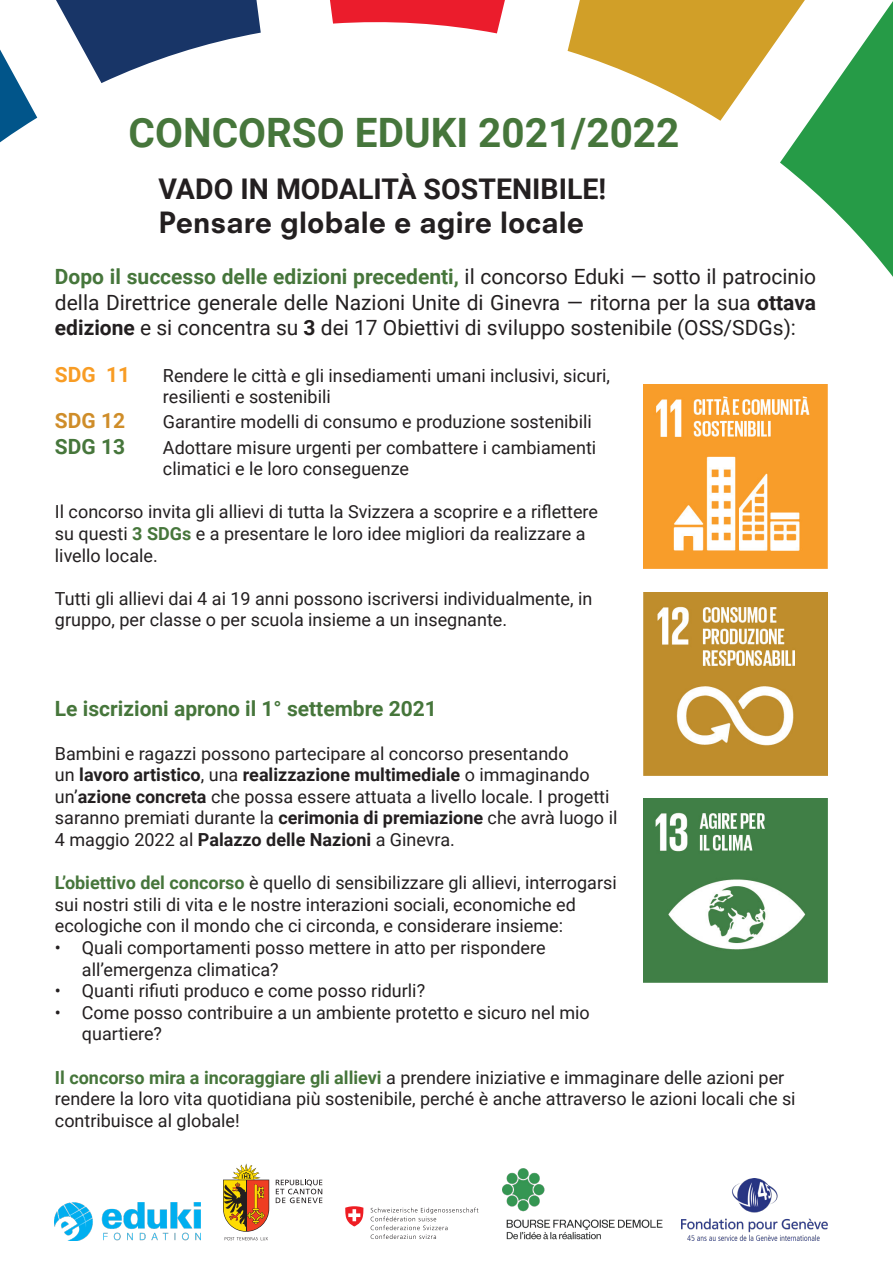
<style>
.page{position:relative;width:893px;height:1263px;background:#fff}
.page>*{position:absolute;margin:0;border:0;box-sizing:border-box;transform-origin:0 0}
.t1{font:700 40.5px "Roboto";color:#46763b}
.t2{font:700 28.5px "Roboto";color:#231f20}
.t3{font:800 28.5px "Neuzeit SLT Std";color:#231f20}
.t4{font:21px/25.2px "Roboto";color:#231f20;text-align:justify}
.t5{font:700 21px "Roboto";color:#46763b}
.t6{font:700 21px "Roboto";color:#f89c24}
.t7{font:700 21px "Roboto";color:#cf8d29}
.t8{font:18px/21.6px "Roboto";color:#231f20}
.s1{font-weight:700;color:#46763b}
.s2{font-weight:700}
</style>
<div class="page">
<img style="left:503px;top:1169px;width:159px;height:71px">
<svg style="left:371px;top:1207px;width:107px;height:32px"></svg>
<svg style="left:345px;top:1206px;width:19px;height:20px"></svg>
<svg style="left:223px;top:1163px;width:46px;height:77px"></svg>
<hr style="left:246px;top:1180px;width:1px;height:51px;background:#231f20">
<svg style="left:276px;top:1179px;width:46px;height:24px"></svg>
<img style="left:682px;top:1178px;width:145px;height:62px">
<img style="left:54px;top:1202px;width:146px;height:38px">
<img style="left:643px;top:798px;width:184px;height:184px">
<img style="left:643px;top:592px;width:184px;height:184px">
<img style="left:643px;top:385px;width:184px;height:183px">
<svg style="left:330px;top:0;width:563px;height:277px"></svg>
<svg style="left:0;top:0;width:261px;height:143px"></svg>
<p class="t1" style="left:129px;top:105px;width:552px">CONCORSO EDUKI 2021/2022</p>
<p class="t2" style="left:158px;top:168px;width:449px">VADO IN MODALITÀ SOSTENIBILE!</p>
<p class="t3" style="left:158px;top:205px;width:427px">Pensare globale e agire locale</p>
<p class="t4" style="left:55px;top:263px;width:763px"><span class="s1">Dopo il successo delle edizioni precedenti,</span> il concorso Eduki — sotto il patrocinio della Direttrice generale delle Nazioni Unite di Ginevra — ritorna per la sua <span class="s2">ottava edizione</span> e si concentra su <span class="s2">3</span> dei 17 Obiettivi di sviluppo sostenibile (OSS/SDGs):</p>
<p class="t6" style="left:55px;top:359px;width:77px">SDG 11</p>
<p class="t8" style="left:163px;top:364px;width:449px">Rendere le città e gli insediamenti umani inclusivi, sicuri, resilienti e sostenibili</p>
<p class="t7" style="left:55px;top:406px;width:72px">SDG 12</p>
<p class="t8" style="left:163px;top:410px;width:430px">Garantire modelli di consumo e produzione sostenibili</p>
<p class="t5" style="left:55px;top:431px;width:72px">SDG 13</p>
<p class="t8" style="left:163px;top:436px;width:435px">Adottare misure urgenti per combattere i cambiamenti climatici e le loro conseguenze</p>
<p class="t8" style="left:55px;top:500px;width:545px">Il concorso invita gli allievi di tutta la Svizzera a scoprire e a riflettere su questi <span class="s1">3 SDGs</span> e a presentare le loro idee migliori da realizzare a livello locale.</p>
<p class="t8" style="left:55px;top:587px;width:539px">Tutti gli allievi dai 4 ai 19 anni possono iscriversi individualmente, in gruppo, per classe o per scuola insieme a un insegnante.</p>
<p class="t5" style="left:55px;top:694px;width:384px">Le iscrizioni aprono il 1° settembre 2021</p>
<p class="t8" style="left:55px;top:742px;width:564px">Bambini e ragazzi possono partecipare al concorso presentando<br>un <span class="s2">lavoro artistico</span>, una <span class="s2">realizzazione multimediale</span> o immaginando un’<span class="s2">azione concreta</span> che possa essere attuata a livello locale. I progetti saranno premiati durante la <span class="s2">cerimonia di premiazione</span> che avrà luogo il 4 maggio 2022 al <span class="s2">Palazzo delle Nazioni</span> a Ginevra.</p>
<p class="t8" style="left:55px;top:871px;width:563px"><span class="s1">L’obiettivo del concorso</span> è quello di sensibilizzare gli allievi, interrogarsi sui nostri stili di vita e le nostre interazioni sociali, economiche ed ecologiche con il mondo che ci circonda, e considerare insieme:</p>
<p class="t8" style="left:82px;top:936px;width:465px;text-indent:-27px">• Quali comportamenti posso mettere in atto per rispondere all’emergenza climatica?</p>
<p class="t8" style="left:55px;top:979px;width:372px">• Quanti rifiuti produco e come posso ridurli?</p>
<p class="t8" style="left:82px;top:1001px;width:509px;text-indent:-27px">• Come posso contribuire a un ambiente protetto e sicuro nel mio quartiere?</p>
<p class="t8" style="left:55px;top:1066px;width:742px"><span class="s1">Il concorso mira a incoraggiare gli allievi</span> a prendere iniziative e immaginare delle azioni per rendere la loro vita quotidiana più sostenibile, perché è anche attraverso le azioni locali che si contribuisce al globale!</p>
</div>
